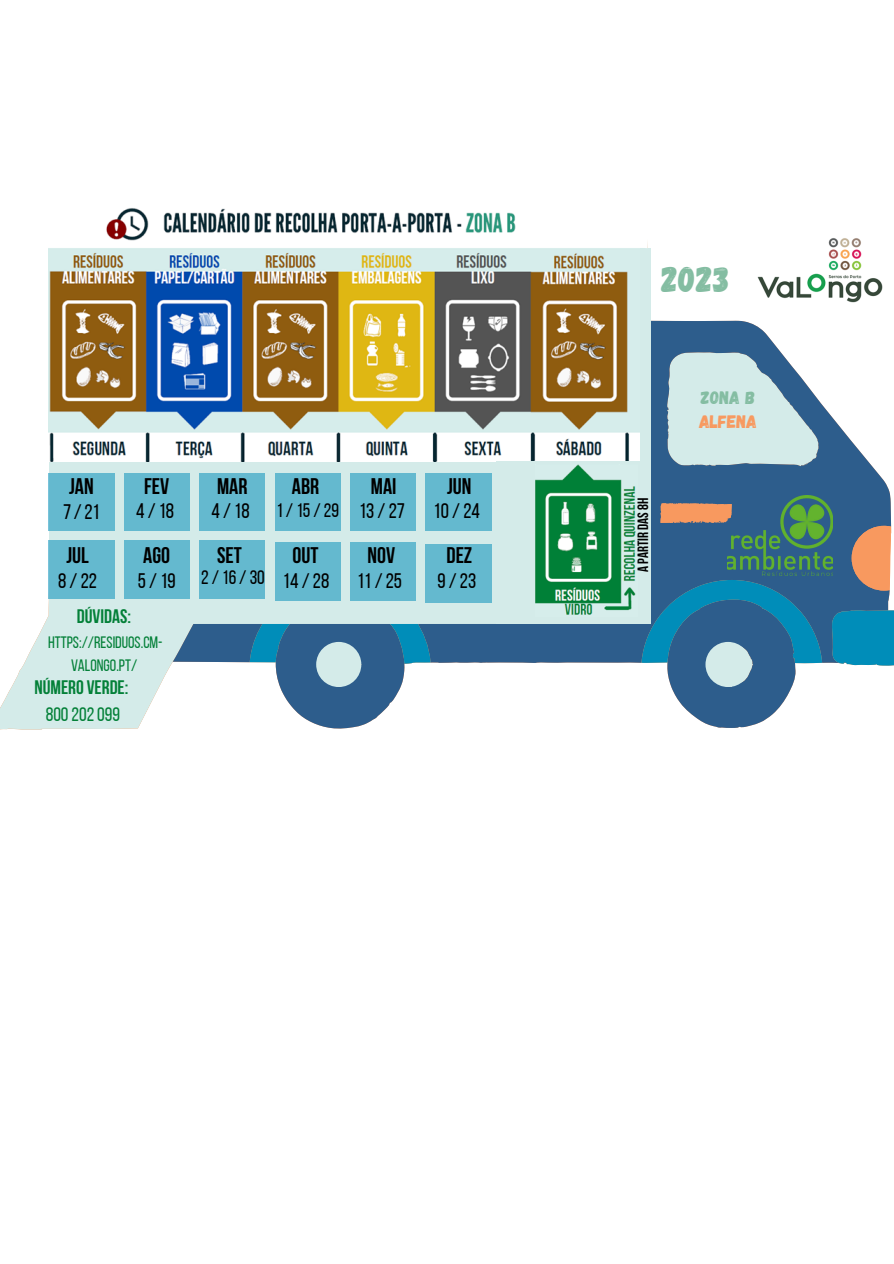
<style>
.page{position:relative;width:894px;height:1264px;background:#fff}
.page>*{position:absolute;margin:0;border:0;box-sizing:border-box;transform-origin:0 0}
.t1{font:35.7px "Gagalin";color:#84bda2}
.t2{font:700 22.5px "Bebas Neue";color:#000}
.t3{font:21px "Bebas Neue";color:#000}
.t4{font:700 19.5px "Bebas Neue";color:#038038}
.t5{font:19.5px "Bebas Neue";color:#000}
.t6{font:19.5px "Bebas Neue";color:#038038}
.t7{font:18px "Gagalin";color:#f8995f}
.t8{font:18px "Gagalin";color:#84bda2}
.t9{font:16.5px/22.5px "Bebas Neue";color:#038038;text-align:center}
.t10{font:700 14.85px "Bebas Neue";color:#000}
.s1{font-size:21px}
</style>
<div class="page">
<svg style="left:0;top:248px;width:49px;height:481px"></svg>
<svg style="left:49px;top:253px;width:747px;height:476px"></svg>
<svg style="left:66px;top:293px;width:827px;height:373px"></svg>
<svg style="left:650px;top:444px;width:240px;height:161px;background:#577996"></svg>
<div style="left:49px;top:461px;width:447px;height:163px;background:#d4ebe9"></div>
<div style="left:49px;top:472px;width:65px;height:59px;background:#64b9cf"></div>
<div style="left:124px;top:472px;width:65px;height:59px;background:#64b9cf"></div>
<div style="left:124px;top:540px;width:65px;height:58px;background:#64b9cf"></div>
<div style="left:49px;top:540px;width:65px;height:58px;background:#64b9cf"></div>
<div style="left:199px;top:540px;width:66px;height:58px;background:#64b9cf"></div>
<div style="left:199px;top:472px;width:66px;height:59px;background:#64b9cf"></div>
<img style="left:49px;top:208px;width:590px;height:253px">
<div style="left:275px;top:542px;width:65px;height:58px;background:#64b9cf"></div>
<div style="left:275px;top:472px;width:65px;height:59px;background:#64b9cf"></div>
<div style="left:350px;top:542px;width:65px;height:58px;background:#64b9cf"></div>
<div style="left:425px;top:544px;width:66px;height:58px;background:#64b9cf"></div>
<div style="left:425px;top:472px;width:66px;height:59px;background:#64b9cf"></div>
<div style="left:350px;top:472px;width:65px;height:59px;background:#64b9cf"></div>
<img style="left:726px;top:495px;width:106px;height:80px">
<img style="left:756px;top:238px;width:127px;height:74px">
<div style="left:316px;top:642px;width:45px;height:45px;background:#d4ebe9;border-radius:50%"></div>
<div style="left:705px;top:642px;width:45px;height:45px;background:#d4ebe9;border-radius:50%"></div>
<div style="left:496px;top:461px;width:154px;height:163px;background:#d4ebe9"></div>
<img style="left:535px;top:464px;width:101px;height:151px">
<div style="left:639px;top:248px;width:11px;height:213px;background:#d4ebe9"></div>
<p class="t2" style="left:69px;top:477px;width:26px">JAN</p>
<p class="t2" style="left:144px;top:477px;width:27px">FEV</p>
<p class="t2" style="left:217px;top:477px;width:32px">MAR</p>
<p class="t2" style="left:292px;top:477px;width:29px">ABR</p>
<p class="t2" style="left:371px;top:477px;width:27px">MAI</p>
<p class="t2" style="left:447px;top:477px;width:26px">JUN</p>
<p class="t3" style="left:63px;top:503px;width:38px">7/21</p>
<p class="t3" style="left:136px;top:502px;width:40px">4/18</p>
<p class="t3" style="left:211px;top:502px;width:40px">4/18</p>
<p class="t5" style="left:276px;top:502px;width:130px">1/15/29 <span class="s1">13/27</span></p>
<p class="t3" style="left:433px;top:502px;width:48px">10/24</p>
<p class="t2" style="left:66px;top:546px;width:24px">JUL</p>
<p class="t2" style="left:143px;top:546px;width:28px">AGO</p>
<p class="t2" style="left:217px;top:546px;width:26px">SET</p>
<p class="t2" style="left:292px;top:546px;width:27px">OUT</p>
<p class="t2" style="left:367px;top:546px;width:29px">NOV</p>
<p class="t2" style="left:446px;top:546px;width:27px">DEZ</p>
<p class="t3" style="left:58px;top:572px;width:40px">8/22</p>
<p class="t3" style="left:138px;top:572px;width:193px">5/19 <sup>2/16/30</sup> 14/28</p>
<p class="t3" style="left:357px;top:572px;width:46px">11/25</p>
<p class="t3" style="left:437px;top:572px;width:40px">9/23</p>
<p class="t4" style="left:77px;top:609px;width:56px">DÚVIDAS:</p>
<p class="t9" style="left:48px;top:633px;width:116px">HTTPS://RESIDUOS.CM-<br>VALONGO.PT/</p>
<p class="t4" style="left:34px;top:679px;width:96px">NÚMERO VERDE:</p>
<p class="t6" style="left:46px;top:706px;width:76px">800202099</p>
<h1 class="t1" style="left:661px;top:256px;width:70px">2023</h1>
<p class="t10" style="left:636px;top:572px;width:76px;rotate:-90deg">A PARTIR DAS8H</p>
<p class="t8" style="left:700px;top:385px;width:56px">ZONA b</p>
<p class="t7" style="left:699px;top:410px;width:59px">aLFENA</p>
</div>
